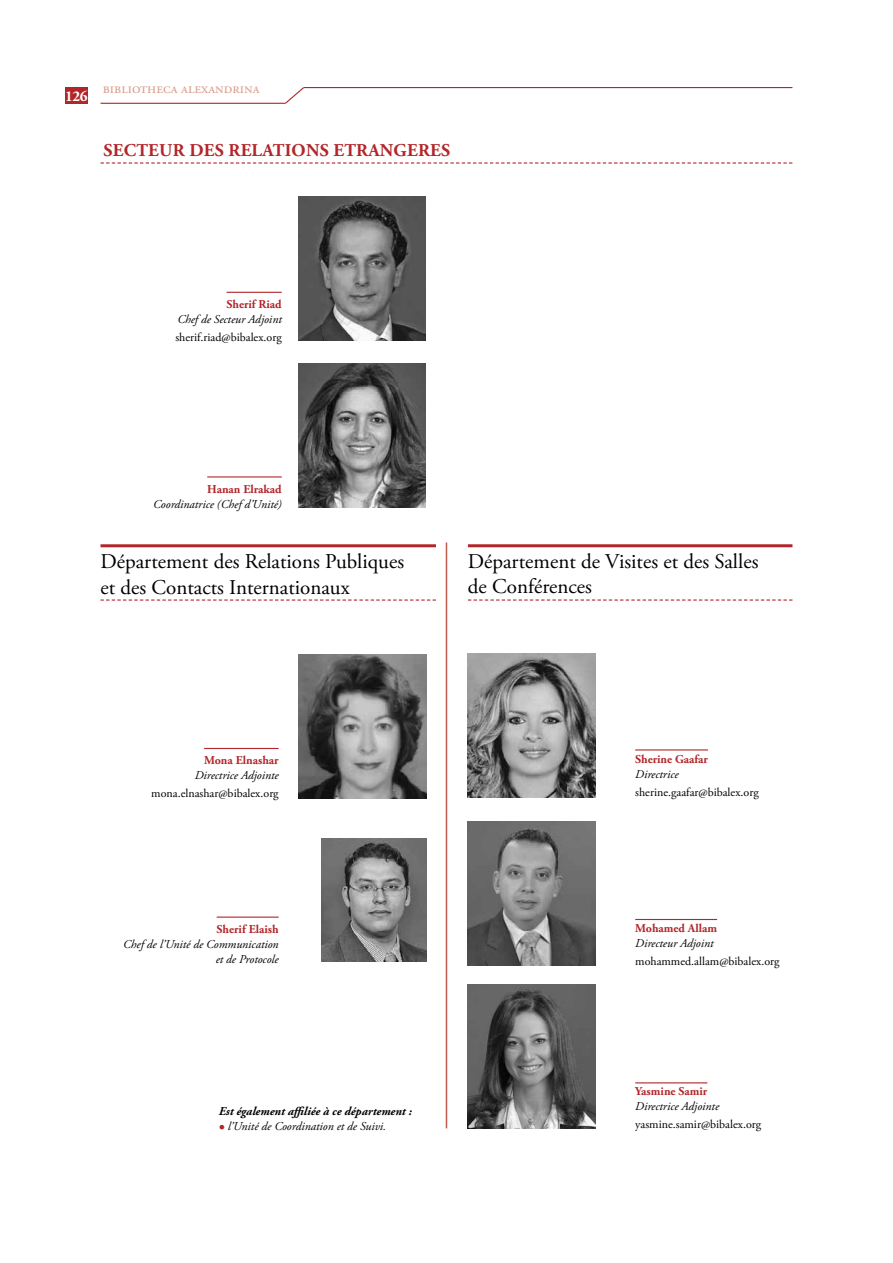
<style>
.page{position:relative;width:893px;height:1263px;background:#fff}
.page>*{position:absolute;margin:0;border:0;box-sizing:border-box;transform-origin:0 0}
.t1{font:21px/25.2px "Adobe Garamond Pro";color:#000}
.t2{font:700 18px "Adobe Garamond Pro";letter-spacing:.015em;color:#b2262a}
.t3{font:15px "Adobe Garamond Pro";color:#d99e8d}
.t4{font:700 15px "Adobe Garamond Pro";color:#fff}
.t5{font:italic 12px/15px "Adobe Garamond Pro";color:#000;text-align:right}
.t6{font:12px "Adobe Garamond Pro";color:#000}
.t7{font:700 12px "Adobe Garamond Pro";color:#b2262a}
.t8{font:italic 700 12px "Adobe Garamond Pro";color:#000}
.s1{font-family:"Win Soft Pro";font-weight:500;font-style:normal;font-size:24px;color:#b2262a}
</style>
<div class="page">
<hr style="left:100px;top:103px;width:186px;height:1px;background:#b2262a">
<svg style="left:284px;top:87px;width:21px;height:17px"></svg>
<hr style="left:304px;top:87px;width:488px;height:1px;background:#b2262a">
<div style="left:65px;top:87px;width:23px;height:17px;background:#b2262a"></div>
<hr style="left:227px;top:292px;width:55px;height:1px;background:#b2262a">
<svg style="left:100px;top:162px;width:692px;height:2px"></svg>
<img style="left:298px;top:197px;width:128px;height:144px">
<hr style="left:207px;top:476px;width:75px;height:1px;background:#b2262a">
<hr style="left:217px;top:916px;width:62px;height:2px;background:#b2262a">
<img style="left:298px;top:364px;width:128px;height:144px">
<img style="left:321px;top:838px;width:105px;height:123px">
<hr style="left:204px;top:748px;width:75px;height:1px;background:#b2262a">
<hr style="left:100px;top:544px;width:336px;height:3px;background:#b2262a">
<svg style="left:100px;top:599px;width:336px;height:2px"></svg>
<img style="left:299px;top:655px;width:127px;height:144px">
<hr style="left:635px;top:749px;width:73px;height:1px;background:#b2262a">
<hr style="left:468px;top:544px;width:324px;height:3px;background:#b2262a">
<svg style="left:468px;top:599px;width:324px;height:2px"></svg>
<img style="left:468px;top:653px;width:127px;height:144px">
<hr style="left:446px;top:542px;width:1px;height:586px;background:#c15d4c">
<hr style="left:635px;top:919px;width:82px;height:1px;background:#b2262a">
<img style="left:468px;top:821px;width:127px;height:144px">
<hr style="left:635px;top:1082px;width:72px;height:1px;background:#b2262a">
<img style="left:468px;top:984px;width:127px;height:144px">
<p class="t4" style="left:65px;top:87px;width:24px">126</p>
<p class="t3" style="left:103px;top:80px;width:158px">Bibliotheca AlexanDrina</p>
<h2 class="t2" style="left:104px;top:140px;width:346px">Secteur des Relations EtrangEres</h2>
<p class="t7" style="left:227px;top:297px;width:57px">Sherif Riad</p>
<p class="t5" style="left:177px;top:312px;width:106px">Chef de Secteur Adjoint</p>
<p class="t6" style="left:175px;top:330px;width:108px">sherif.riad@bibalex.org</p>
<p class="t7" style="left:207px;top:482px;width:76px">Hanan Elrakad</p>
<p class="t5" style="left:153px;top:496px;width:130px">Coordinatrice (Chef d’Unité)</p>
<h1 class="t1" style="left:100px;top:550px;width:305px">Département des Relations Publiques et des Contacts Internationaux</h1>
<h1 class="t1" style="left:468px;top:550px;width:292px">Département de Visites et des Salles de Conférences</h1>
<p class="t7" style="left:204px;top:753px;width:76px">Mona Elnashar</p>
<p class="t5" style="left:195px;top:768px;width:85px">Directrice Adjointe</p>
<p class="t6" style="left:151px;top:786px;width:129px">mona.elnashar@bibalex.org</p>
<p class="t7" style="left:217px;top:922px;width:64px">Sherif Elaish</p>
<p class="t5" style="left:123px;top:937px;width:157px">Chef de l’Unité de Communication et de Protocole</p>
<p class="t8" style="left:219px;top:1104px;width:194px">Est également affiliée à ce département :</p>
<p class="t5" style="left:219px;top:1118px;width:169px"><span class="s1">•</span> l’Unité de Coordination et de Suivi.</p>
<p class="t7" style="left:635px;top:752px;width:74px">Sherine Gaafar</p>
<p class="t5" style="left:635px;top:766px;width:45px">Directrice</p>
<p class="t6" style="left:635px;top:784px;width:125px">sherine.gaafar@bibalex.org</p>
<p class="t7" style="left:635px;top:921px;width:83px">Mohamed Allam</p>
<p class="t5" style="left:635px;top:936px;width:80px">Directeur Adjoint</p>
<p class="t6" style="left:635px;top:954px;width:146px">mohammed.allam@bibalex.org</p>
<p class="t7" style="left:635px;top:1085px;width:74px">Yasmine Samir</p>
<p class="t5" style="left:635px;top:1099px;width:85px">Directrice Adjointe</p>
<p class="t6" style="left:635px;top:1117px;width:127px">yasmine.samir@bibalex.org</p>
</div>
